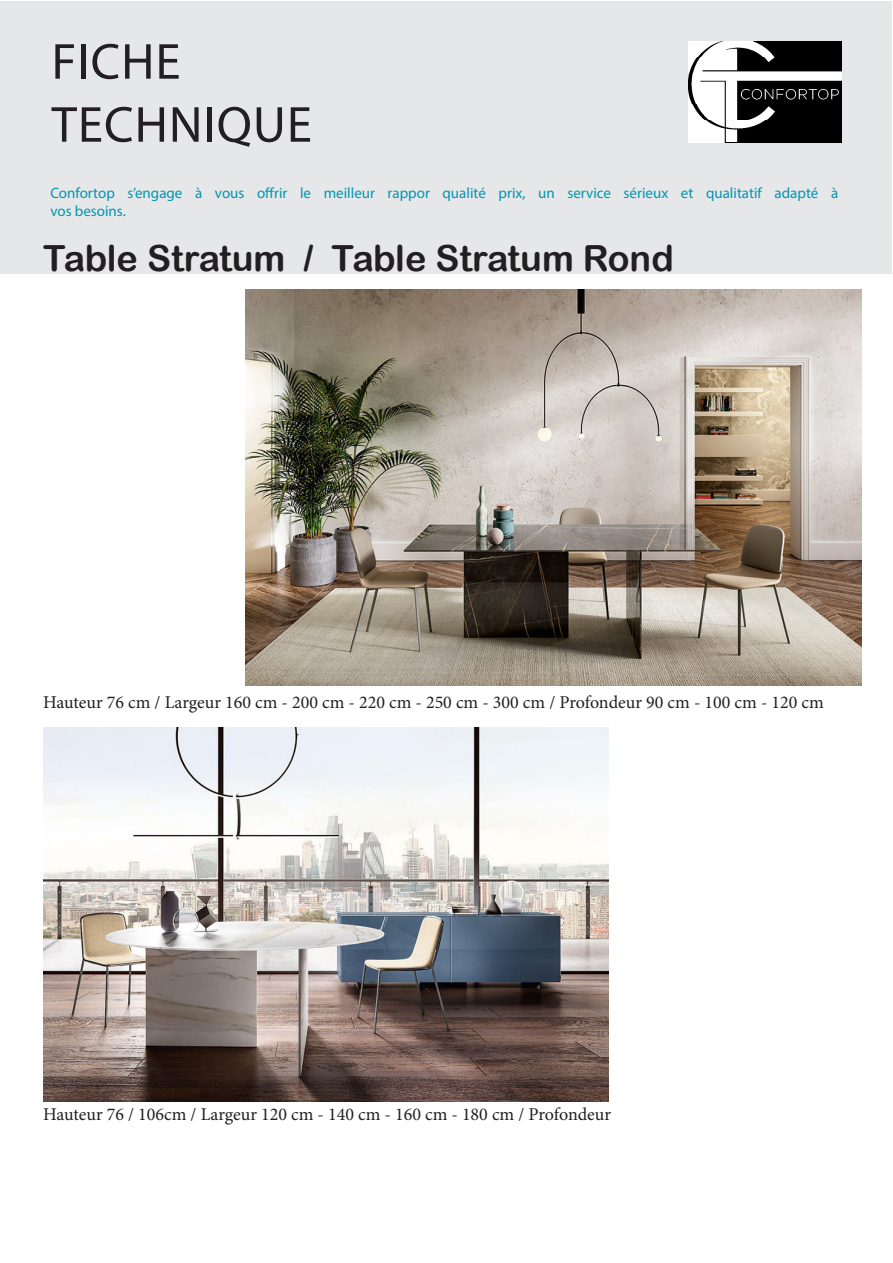
<style>
.page{position:relative;width:893px;height:1263px;background:#fff}
.page>*{position:absolute;margin:0;border:0;box-sizing:border-box;transform-origin:0 0}
.t1{font:51px "Myriad Pro";letter-spacing:.02em;color:#231f20}
.t2{font:36px "Arial Rounded MT Bold";color:#231f20}
.t3{font:18px "Minion Pro";color:#231f20}
.t4{font:15px/18px "Myriad Pro";color:#0097b1}
</style>
<div class="page">
<div style="left:1px;top:1px;width:891px;height:273px;background:#e6e7e9"></div>
<img style="left:689px;top:41px;width:153px;height:101px">
<img style="left:246px;top:290px;width:616px;height:395px">
<img style="left:43px;top:728px;width:565px;height:373px">
<p class="t1" style="left:52px;top:30px;width:131px">FICHE</p>
<p class="t1" style="left:52px;top:93px;width:262px">TECHNIQUE</p>
<p class="t4" style="left:50px;top:184px;width:789px">Confortop s’engage à vous offrir le meilleur rappor qualité prix, un service sérieux et qualitatif adapté à vos besoins.</p>
<p class="t2" style="left:43px;top:237px;width:632px">Table Stratum / Table Stratum Rond</p>
<p class="t3" style="left:43px;top:690px;width:782px">Hauteur 76 cm / Largeur 160 cm - 200 cm - 220 cm - 250 cm - 300 cm / Profondeur 90 cm - 100 cm - 120 cm</p>
<p class="t3" style="left:43px;top:1102px;width:569px">Hauteur 76 / 106cm / Largeur 120 cm - 140 cm - 160 cm - 180 cm / Profondeur</p>
</div>
